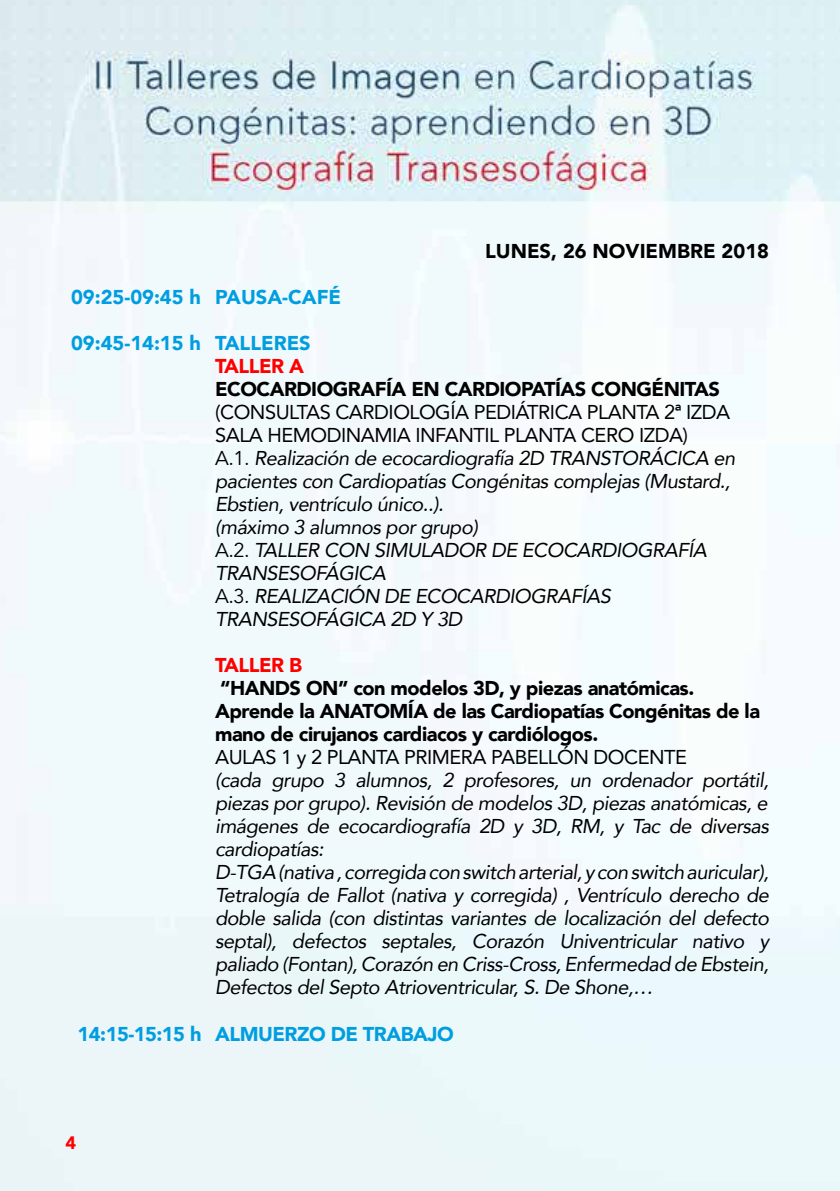
<style>
.page{position:relative;width:840px;height:1191px;background:#fff}
.page>*{position:absolute;margin:0;border:0;box-sizing:border-box;transform-origin:0 0}
.t1{font:italic 20px/23px "Avenir";letter-spacing:-.025em;color:#000}
.t2{font:900 20px/23px "Avenir";letter-spacing:-.025em;color:#000}
.t3{font:900 20px "Avenir";letter-spacing:-.01em;color:#009ee0}
.t4{font:20px "Avenir";letter-spacing:-.025em;color:#000}
.t5{font:900 20px "Avenir";color:#000}
.t6{font:900 20px "Avenir";letter-spacing:-.025em;color:#f00}
.t7{font:900 18px "Avenir";color:#f00}
.s1{font-style:normal}
</style>
<div class="page">
<img style="left:0;top:0;width:839px;height:1191px">
<p class="t5" style="left:485px;top:234px;width:285px">LUNES, 26 NOVIEMBRE 2018</p>
<p class="t3" style="left:71px;top:280px;width:271px">09:25-09:45 h PAUSA-CAFÉ</p>
<p class="t3" style="left:71px;top:326px;width:241px">09:45-14:15 h TALLERES</p>
<p class="t6" style="left:215px;top:349px;width:90px">TALLER A</p>
<p class="t2" style="left:215px;top:377px;width:506px">ECOCARDIOGRAFÍA EN CARDIOPATÍAS CONGÉNITAS</p>
<p class="t1" style="left:215px;top:401px;width:521px"><span class="s1">(CONSULTAS CARDIOLOGÍA PEDIÁTRICA PLANTA 2ª IZDA SALA HEMODINAMIA INFANTIL PLANTA CERO IZDA)<br></span><span class="s1">A.1.</span> Realización de ecocardiografía 2D TRANSTORÁCICA en pacientes con Cardiopatías Congénitas complejas (Mustard., Ebstien, ventrículo único..).<br>(máximo 3 alumnos por grupo)<br><span class="s1">A.2.</span> TALLER CON SIMULADOR DE ECOCARDIOGRAFÍA TRANSESOFÁGICA<br><span class="s1">A.3.</span> REALIZACIÓN DE ECOCARDIOGRAFÍAS TRANSESOFÁGICA 2D Y 3D</p>
<p class="t6" style="left:215px;top:648px;width:88px">TALLER B</p>
<p class="t2" style="left:215px;top:676px;width:546px">“HANDS ON” con modelos 3D, y piezas anatómicas.<br>Aprende la ANATOMÍA de las Cardiopatías Congénitas de la mano de cirujanos cardiacos y cardiólogos.</p>
<p class="t4" style="left:215px;top:741px;width:473px">AULAS 1 y 2 PLANTA PRIMERA PABELLÓN DOCENTE</p>
<p class="t1" style="left:215px;top:769px;width:555px">(cada grupo 3 alumnos, 2 profesores, un ordenador portátil, piezas por grupo). Revisión de modelos 3D, piezas anatómicas, e imágenes de ecocardiografía 2D y 3D, RM, y Tac de diversas cardiopatías:<br>D-TGA (nativa , corregida con switch arterial, y con switch auricular), Tetralogía de Fallot (nativa y corregida) , Ventrículo derecho de doble salida (con distintas variantes de localización del defecto septal), defectos septales, Corazón Univentricular nativo y paliado (Fontan), Corazón en Criss-Cross, Enfermedad de Ebstein, Defectos del Septo Atrioventricular, S. De Shone,…</p>
<p class="t3" style="left:77px;top:1016px;width:377px">14:15-15:15 h ALMUERZO DE TRABAJO</p>
<p class="t7" style="left:66px;top:1127px;width:12px">4</p>
</div>
